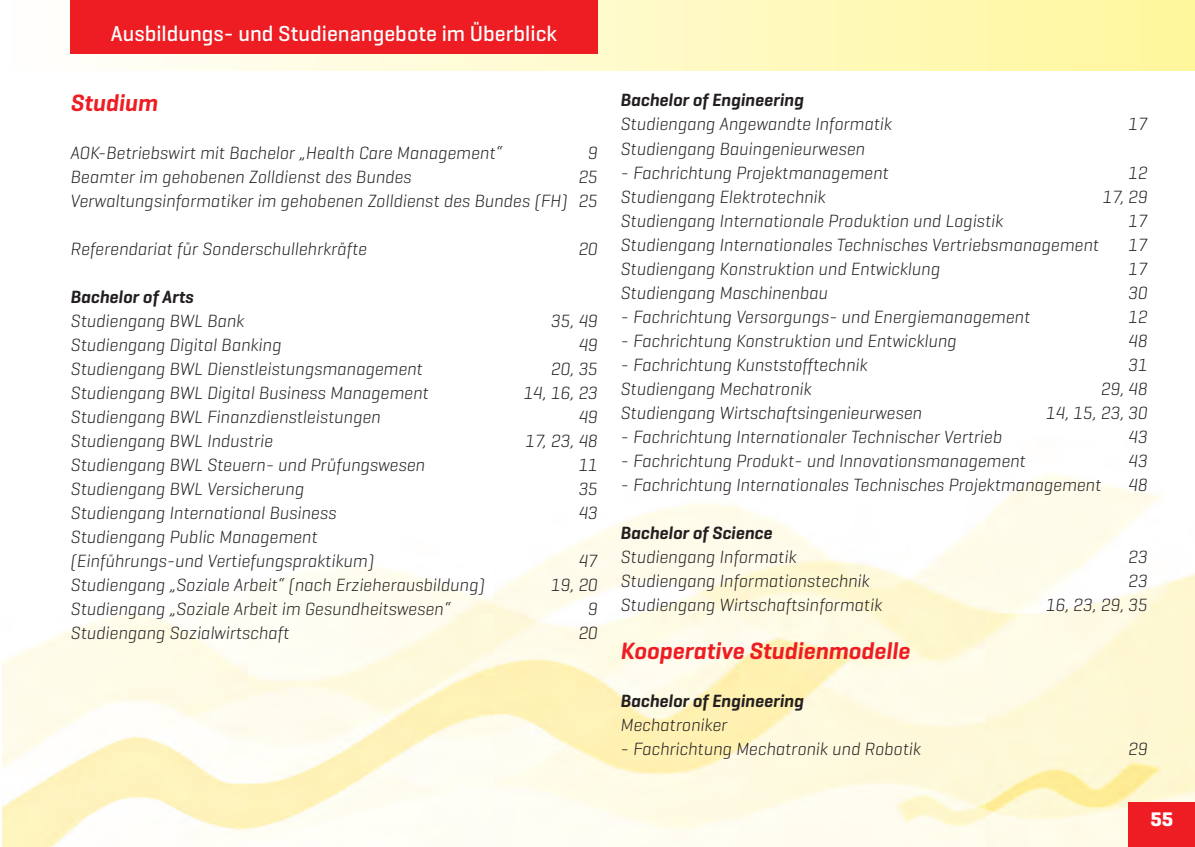
<style>
.page{position:relative;width:1195px;height:847px;background:#fff}
.page>*{position:absolute;margin:0;border:0;box-sizing:border-box;transform-origin:0 0}
.t1{font:italic 600 24px "Geogrotesque";color:#ee1d23}
.t2{font:500 22px "Geogrotesque";color:#fff}
.t3{font:700 20px "Geogrotesque";color:#fff}
.t4{font:italic 300 18px/24px "Geogrotesque";color:#231f20;text-align:right}
.t5{font:italic 600 18px "Geogrotesque";color:#231f20}
</style>
<div class="page">
<img style="left:2px;top:474px;width:1193px;height:372px">
<img style="left:70px;top:0;width:1125px;height:70px">
<div style="left:1128px;top:802px;width:67px;height:44px;background:#ee1d23"></div>
<div style="left:70px;top:0;width:527px;height:53px;background:#ee1d23"></div>
<p class="t2" style="left:111px;top:26px;width:447px">Ausbildungs- und Studienangebote im Überblick</p>
<h1 class="t1" style="left:70px;top:95px;width:89px">Studium</h1>
<p class="t4" style="left:70px;top:143px;width:433px">AOK-Betriebswirt mit Bachelor „Health Care Management“</p>
<p class="t4" style="left:588px;top:143px;width:11px">9</p>
<p class="t4" style="left:70px;top:167px;width:343px">Beamter im gehobenen Zolldienst des Bundes</p>
<p class="t4" style="left:70px;top:167px;width:529px">25<br>Verwaltungsinformatiker im gehobenen Zolldienst des Bundes (FH) 25</p>
<p class="t4" style="left:70px;top:239px;width:298px">Referendariat für Sonderschullehrkräfte</p>
<p class="t4" style="left:578px;top:239px;width:21px">20</p>
<p class="t5" style="left:70px;top:291px;width:125px">Bachelor of Arts</p>
<p class="t4" style="left:70px;top:311px;width:175px">Studiengang BWL Bank</p>
<p class="t4" style="left:550px;top:311px;width:48px">35, 49</p>
<p class="t4" style="left:70px;top:335px;width:212px">Studiengang Digital Banking</p>
<p class="t4" style="left:578px;top:335px;width:21px">49</p>
<p class="t4" style="left:70px;top:359px;width:354px">Studiengang BWL Dienstleistungsmanagement</p>
<p class="t4" style="left:550px;top:359px;width:48px">20, 35</p>
<p class="t4" style="left:70px;top:383px;width:360px">Studiengang BWL Digital Business Management</p>
<p class="t4" style="left:523px;top:383px;width:76px">14, 16, 23</p>
<p class="t4" style="left:70px;top:407px;width:312px">Studiengang BWL Finanzdienstleistungen</p>
<p class="t4" style="left:578px;top:407px;width:21px">49</p>
<p class="t4" style="left:70px;top:431px;width:204px">Studiengang BWL Industrie</p>
<p class="t4" style="left:525px;top:431px;width:74px">17, 23, 48</p>
<p class="t4" style="left:70px;top:455px;width:356px">Studiengang BWL Steuern- und Prüfungswesen</p>
<p class="t4" style="left:578px;top:455px;width:21px">11</p>
<p class="t4" style="left:70px;top:479px;width:235px">Studiengang BWL Versicherung</p>
<p class="t4" style="left:578px;top:479px;width:21px">35</p>
<p class="t4" style="left:70px;top:503px;width:267px">Studiengang International Business</p>
<p class="t4" style="left:578px;top:503px;width:21px">43</p>
<p class="t4" style="left:70px;top:527px;width:305px;text-align:left">Studiengang Public Management (Einführungs-und Vertiefungspraktikum)</p>
<p class="t4" style="left:578px;top:551px;width:21px">47</p>
<p class="t4" style="left:70px;top:575px;width:416px">Studiengang „Soziale Arbeit“ (nach Erzieherausbildung)</p>
<p class="t4" style="left:550px;top:575px;width:48px">19, 20</p>
<p class="t4" style="left:70px;top:599px;width:381px">Studiengang „Soziale Arbeit im Gesundheitswesen“</p>
<p class="t4" style="left:588px;top:599px;width:11px">9</p>
<p class="t4" style="left:70px;top:623px;width:220px">Studiengang Sozialwirtschaft</p>
<p class="t4" style="left:578px;top:623px;width:21px">20</p>
<p class="t5" style="left:620px;top:94px;width:185px">Bachelor of Engineering</p>
<p class="t4" style="left:620px;top:114px;width:273px">Studiengang Angewandte Informatik</p>
<p class="t4" style="left:1128px;top:114px;width:21px">17</p>
<p class="t4" style="left:620px;top:138px;width:246px">Studiengang Bauingenieurwesen</p>
<p class="t4" style="left:620px;top:162px;width:270px">- Fachrichtung Projektmanagement</p>
<p class="t4" style="left:1128px;top:162px;width:21px">12</p>
<p class="t4" style="left:620px;top:186px;width:207px">Studiengang Elektrotechnik</p>
<p class="t4" style="left:1102px;top:186px;width:47px">17, 29</p>
<p class="t4" style="left:620px;top:210px;width:384px">Studiengang Internationale Produktion und Logistik</p>
<p class="t4" style="left:1128px;top:210px;width:21px">17</p>
<p class="t4" style="left:620px;top:234px;width:480px">Studiengang Internationales Technisches Vertriebsmanagement</p>
<p class="t4" style="left:1128px;top:234px;width:21px">17</p>
<p class="t4" style="left:620px;top:258px;width:321px">Studiengang Konstruktion und Entwicklung</p>
<p class="t4" style="left:1128px;top:258px;width:21px">17</p>
<p class="t4" style="left:620px;top:282px;width:209px">Studiengang Maschinenbau</p>
<p class="t4" style="left:1128px;top:282px;width:21px">30</p>
<p class="t4" style="left:620px;top:306px;width:411px">- Fachrichtung Versorgungs- und Energiemanagement</p>
<p class="t4" style="left:1128px;top:306px;width:21px">12</p>
<p class="t4" style="left:620px;top:330px;width:338px">- Fachrichtung Konstruktion und Entwicklung</p>
<p class="t4" style="left:1128px;top:330px;width:21px">48</p>
<p class="t4" style="left:620px;top:354px;width:249px">- Fachrichtung Kunststofftechnik</p>
<p class="t4" style="left:1128px;top:354px;width:21px">31</p>
<p class="t4" style="left:620px;top:378px;width:193px">Studiengang Mechatronik</p>
<p class="t4" style="left:1100px;top:378px;width:48px">29, 48</p>
<p class="t4" style="left:620px;top:402px;width:303px">Studiengang Wirtschaftsingenieurwesen</p>
<p class="t4" style="left:1045px;top:402px;width:103px">14, 15, 23, 30</p>
<p class="t4" style="left:620px;top:426px;width:383px">- Fachrichtung Internationaler Technischer Vertrieb</p>
<p class="t4" style="left:1128px;top:426px;width:21px">43</p>
<p class="t4" style="left:620px;top:450px;width:407px">- Fachrichtung Produkt- und Innovationsmanagement</p>
<p class="t4" style="left:1128px;top:450px;width:21px">43</p>
<p class="t4" style="left:620px;top:474px;width:482px">- Fachrichtung Internationales Technisches Projektmanagement</p>
<p class="t4" style="left:1128px;top:474px;width:21px">48</p>
<p class="t5" style="left:620px;top:526px;width:153px">Bachelor of Science</p>
<p class="t4" style="left:620px;top:546px;width:177px">Studiengang Informatik</p>
<p class="t4" style="left:1128px;top:546px;width:21px">23</p>
<p class="t4" style="left:620px;top:570px;width:251px">Studiengang Informationstechnik</p>
<p class="t4" style="left:1128px;top:570px;width:21px">23</p>
<p class="t4" style="left:620px;top:594px;width:263px">Studiengang Wirtschaftsinformatik</p>
<p class="t4" style="left:1045px;top:594px;width:103px">16, 23, 29, 35</p>
<h1 class="t1" style="left:620px;top:642px;width:291px">Kooperative Studienmodelle</h1>
<p class="t5" style="left:620px;top:694px;width:185px">Bachelor of Engineering</p>
<p class="t4" style="left:620px;top:714px;width:108px">Mechatroniker</p>
<p class="t4" style="left:620px;top:738px;width:302px">- Fachrichtung Mechatronik und Robotik</p>
<p class="t4" style="left:1128px;top:738px;width:21px">29</p>
<p class="t3" style="left:1150px;top:811px;width:24px">55</p>
</div>
